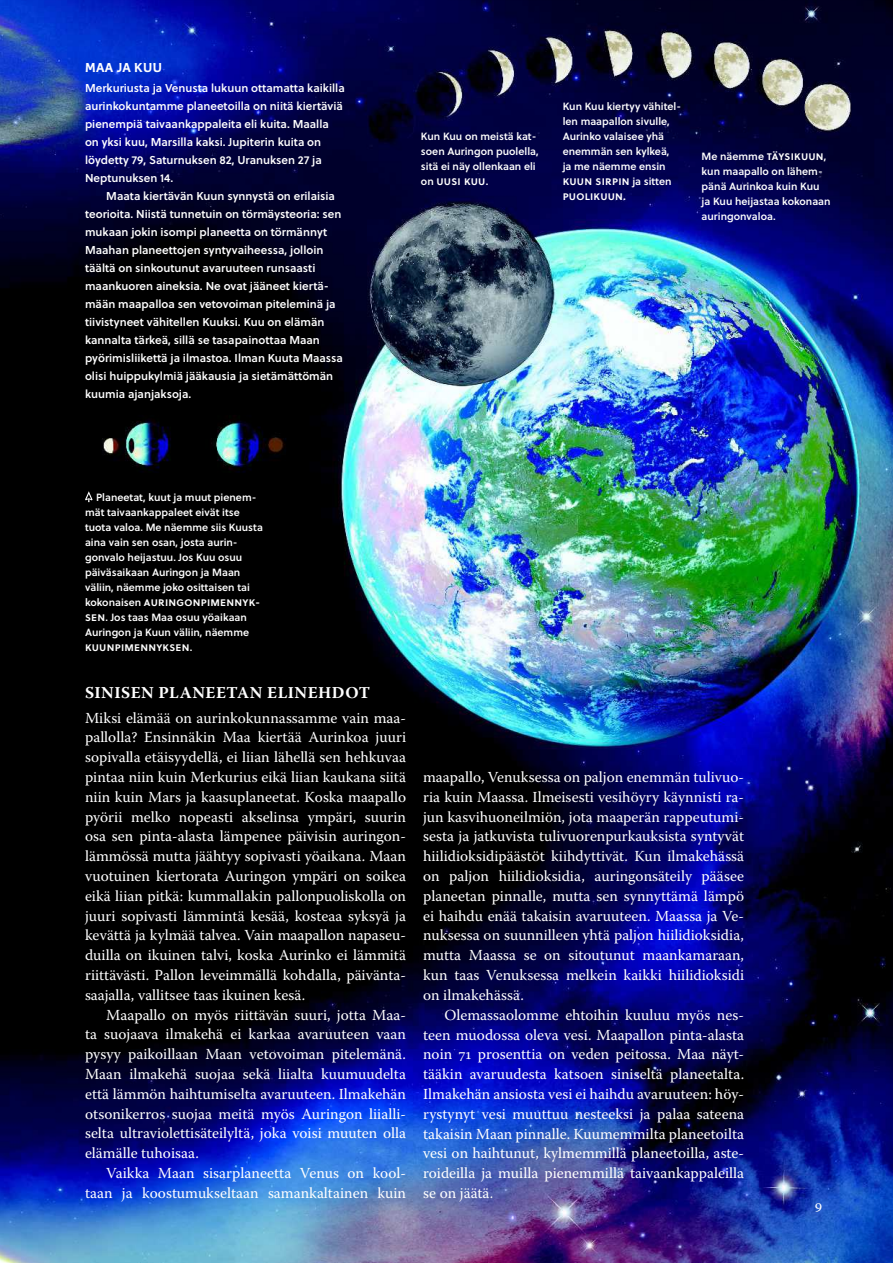
<style>
.page{position:relative;width:893px;height:1263px;background:#fff}
.page>*{position:absolute;margin:0;border:0;box-sizing:border-box;transform-origin:0 0}
.t1{font:700 16.5px "Warnock Pro";letter-spacing:.03em;color:#fff}
.t2{font:15.3px/19.8px "Warnock Pro";color:#fff;text-align:justify}
.t3{font:15px "Warnock Pro";color:#fff}
.t4{font:700 12.75px "Winco";letter-spacing:.035em;color:#fff}
.t5{font:11.4px/18px "Soleil Sb";color:#fff}
.t6{font:11.4px/15px "Soleil Sb";letter-spacing:.02em;color:#fff}
.t7{font:10.5px/15px "Soleil Sb";color:#fff}
.s1{font-size:10.5px}
.s2{font-size:11.4px}
</style>
<div class="page">
<img style="left:0;top:0;width:893px;height:1263px">
<svg style="left:85px;top:491px;width:8px;height:11px"></svg>
<p class="t4" style="left:85px;top:59px;width:78px">MAA JA KUU</p>
<p class="t5" style="left:85px;top:78px;width:261px">Merkuriusta ja Venusta lukuun ottamatta kaikilla aurinkokuntamme planeetoilla on niitä kiertäviä pienempiä taivaankappaleita eli kuita. Maalla on yksi kuu, Marsilla kaksi. Jupiterin kuita on löydetty 79, Saturnuksen 82, Uranuksen 27 ja Neptunuksen 14.</p>
<p class="t5" style="left:85px;top:186px;width:259px;text-indent:21px">Maata kiertävän Kuun synnystä on erilaisia teorioita. Niistä tunnetuin on törmäysteoria: sen mukaan jokin isompi planeetta on törmännyt Maahan planeettojen syntyvaiheessa, jolloin täältä on sinkoutunut avaruuteen runsaasti maankuoren aineksia. Ne ovat jääneet kiertä&shy;mään maapalloa sen vetovoiman piteleminä ja tiivistyneet vähitellen Kuuksi. Kuu on elämän kannalta tärkeä, sillä se tasapainottaa Maan pyörimisliikettä ja ilmastoa. Ilman Kuuta Maassa olisi huippukylmiä jääkausia ja sietämättömän kuumia ajanjaksoja.</p>
<p class="t7" style="left:421px;top:129px;width:119px">Kun Kuu on meistä kat&shy;soen Auringon puolella, sitä ei näy ollenkaan eli</p>
<p class="t5" style="left:421px;top:172px;width:69px"><span class="s1">on</span> uusi kuu<span class="s1">.</span></p>
<p class="t7" style="left:563px;top:98px;width:120px">Kun Kuu kiertyy vähitel&shy;len maapallon sivulle,<br>Aurinko valaisee yhä enemmän sen kylkeä,<br>ja me näemme ensin</p>
<p class="t6" style="left:563px;top:173px;width:110px">kuun sirpin <span class="s1">ja sitten </span>puolikuun.</p>
<p class="t7" style="left:702px;top:148px;width:130px">Me näemme <span class="s2">täysikuun</span>, kun maapallo on lähem&shy;pänä Aurinkoa kuin Kuu ja Kuu heijastaa kokonaan auringonvaloa.</p>
<p class="t7" style="left:85px;top:489px;width:179px;text-indent:11px">Planeetat, kuut ja muut pienem&shy;mät taivaankappaleet eivät itse tuota valoa. Me näemme siis Kuusta aina vain sen osan, josta aurin&shy;gonvalo heijastuu. Jos Kuu osuu päiväsaikaan Auringon ja Maan väliin, näemme joko osittaisen tai</p>
<p class="t6" style="left:85px;top:594px;width:177px"><span class="s1">kokonaisen</span> auringonpimennyk-</p>
<p class="t7" style="left:85px;top:609px;width:166px"><span class="s2">sen</span>. Jos taas Maa osuu yöaikaan<br>Auringon ja Kuun väliin, näemme</p>
<p class="t6" style="left:85px;top:639px;width:109px">kuunpimennyksen<span class="s1">.</span></p>
<p class="t1" style="left:85px;top:683px;width:287px">SINISEN PLANEETAN ELINEHDOT</p>
<p class="t2" style="left:85px;top:707px;width:323px">Miksi elämää on aurinkokunnassamme vain maa&shy;pallolla? Ensinnäkin Maa kiertää Aurinkoa juuri sopivalla etäisyydellä, ei liian lähellä sen hehkuvaa pintaa niin kuin Merkurius eikä liian kaukana siitä niin kuin Mars ja kaasuplaneetat. Koska maapallo pyörii melko nopeasti akselinsa ympäri, suurin osa sen pinta-alasta lämpenee päivisin auringon&shy;lämmössä mutta jäähtyy sopivasti yöaikana. Maan vuotuinen kiertorata Auringon ympäri on soikea eikä liian pitkä: kummallakin pallonpuoliskolla on juuri sopivasti lämmintä kesää, kosteaa syksyä ja kevättä ja kylmää talvea. Vain maapallon napaseu&shy;duilla on ikuinen talvi, koska Aurinko ei lämmitä riittävästi. Pallon leveimmällä kohdalla, päivänta&shy;saajalla, vallitsee taas ikuinen kesä.</p>
<p class="t2" style="left:85px;top:1004px;width:323px;text-indent:21px">Maapallo on myös riittävän suuri, jotta Maa&shy;ta suojaava ilmakehä ei karkaa avaruuteen vaan pysyy paikoillaan Maan vetovoiman pitelemänä.<br>Maan ilmakehä suojaa sekä liialta kuumuudelta että lämmön haihtumiselta avaruuteen. Ilmakehän otsonikerros suojaa meitä myös Auringon liialli&shy;selta ultraviolettisäteilyltä, joka voisi muuten olla elämälle tuhoisaa.</p>
<p class="t2" style="left:85px;top:1163px;width:323px;text-align:right">Vaikka Maan sisarplaneetta Venus on kool&shy;taan ja koostumukseltaan samankaltainen kuin</p>
<p class="t2" style="left:423px;top:767px;width:323px">maapallo, Venuksessa on paljon enemmän tulivuo&shy;ria kuin Maassa. Ilmeisesti vesihöyry käynnisti ra&shy;jun kasvihuoneilmiön, jota maaperän rappeutumi&shy;sesta ja jatkuvista tulivuorenpurkauksista syntyvät hiilidioksidipäästöt kiihdyttivät. Kun ilmakehässä on paljon hiilidioksidia, auringonsäteily pääsee planeetan pinnalle, mutta sen synnyttämä lämpö ei haihdu enää takaisin avaruuteen. Maassa ja Ve&shy;nuksessa on suunnilleen yhtä paljon hiilidioksidia, mutta Maassa se on sitoutunut maankamaraan, kun taas Venuksessa melkein kaikki hiilidioksidi on ilmakehässä.</p>
<p class="t2" style="left:423px;top:1004px;width:323px;text-indent:21px">Olemassaolomme ehtoihin kuuluu myös nes&shy;teen muodossa oleva vesi. Maapallon pinta-alasta noin 71 prosenttia on veden peitossa. Maa näyt&shy;tääkin avaruudesta katsoen siniseltä planeetalta.<br>Ilmakehän ansiosta vesi ei haihdu avaruuteen: höy&shy;rystynyt vesi muuttuu nesteeksi ja palaa sateena takaisin Maan pinnalle. Kuumemmilta planeetoilta vesi on haihtunut, kylmemmillä planeetoilla, aste&shy;roideilla ja muilla pienemmillä taivaankappaleilla se on jäätä.</p>
<p class="t3" style="left:815px;top:1196px;width:9px">9</p>
</div>
